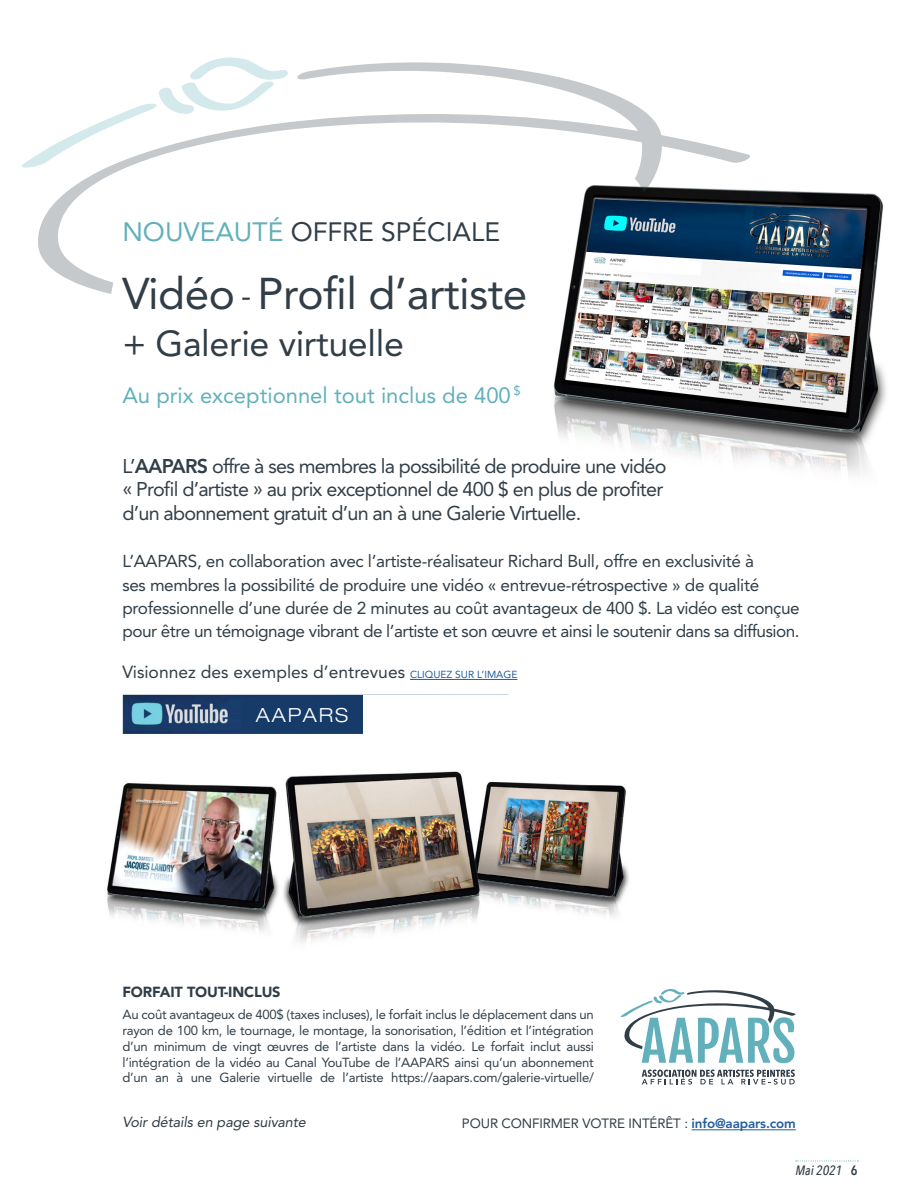
<style>
.page{position:relative;width:918px;height:1188px;background:#fff}
.page>*{position:absolute;margin:0;border:0;box-sizing:border-box;transform-origin:0 0}
.t1{font:44.1px "Avenir";letter-spacing:-.01em;color:#313e48}
.t2{font:35.85px "Avenir";letter-spacing:-.01em;color:#313e48}
.t3{font:26.4px "Avenir";color:#313e48}
.t4{font:22.05px "Avenir";color:#61b0bb}
.t5{font:19.8px/23.7px "Avenir";letter-spacing:-.04em;color:#313e48}
.t6{font:300 expanded 19.5px "Helvetica Neue LT Pro";letter-spacing:.1em;color:#fff}
.t7{font:17.4px "Avenir";color:#313e48}
.t8{font:17.1px/23.2px "Avenir";letter-spacing:-.02em;color:#313e48}
.t9{font:italic 14.55px "Avenir";letter-spacing:-.01em;color:#313e48}
.t10{font:900 14.55px "Avenir";letter-spacing:-.01em;color:#313e48}
.t11{font:italic 500 13.5px "Avenir Next Condensed";color:#313e48}
.t12{font:13.35px "Avenir";letter-spacing:-.01em;color:#313e48}
.t13{font:13.05px/15.8px "Avenir";letter-spacing:-.02em;color:#313e48;text-align:justify}
.s1{color:#61b0bb}
.s2{font-size:30.3px}
.s3{font-weight:800}
.s4{font-size:10.2px;color:#215e9e}
.s5{font-weight:800;color:#215e9e}
.s6{font-weight:600;font-style:normal}
</style>
<div class="page">
<svg style="left:796px;top:1161px;width:62px;height:1px"></svg>
<img style="left:553px;top:190px;width:333px;height:284px">
<svg style="left:620px;top:989px;width:176px;height:74px"></svg>
<svg style="left:642px;top:1070px;width:153px;height:15px"></svg>
<svg style="left:38px;top:62px;width:714px;height:232px"></svg>
<svg style="left:22px;top:57px;width:266px;height:111px"></svg>
<hr style="left:410px;top:679px;width:107px;height:1px;background:#215e9e">
<hr style="left:692px;top:1129px;width:104px;height:1px;background:#215e9e">
<img style="left:122px;top:694px;width:387px;height:40px">
<img style="left:106px;top:771px;width:523px;height:171px">
<div style="left:242px;top:698px;width:121px;height:35px;background:#173b69"></div>
<div style="left:363px;top:695px;width:174px;height:42px;background:#fff"></div>
<h3 class="t3" style="left:122px;top:216px;width:379px"><span class="s1">NOUVEAUTÉ</span> OFFRE SPÉCIALE</h3>
<h1 class="t1" style="left:122px;top:268px;width:406px">Vidéo <span class="s2">-</span> Profil d’artiste</h1>
<h2 class="t2" style="left:122px;top:322px;width:283px">+ Galerie virtuelle</h2>
<h3 class="t4" style="left:122px;top:382px;width:400px">Au prix exceptionnel tout inclus de 400 <sup>$</sup></h3>
<h3 class="t5" style="left:122px;top:454px;width:545px">L’<span class="s3">AAPARS</span> offre à ses membres la possibilité de produire une vidéo « Profil d’artiste » au prix exceptionnel de 400 $ en plus de profiter d’un abonnement gratuit d’un an à une Galerie Virtuelle.</h3>
<p class="t8" style="left:122px;top:550px;width:679px">L’AAPARS, en collaboration avec l’artiste-réalisateur Richard Bull, offre en exclusivité à<br>ses membres la possibilité de produire une vidéo « entrevue-rétrospective » de qualité professionnelle d’une durée de 2 minutes au coût avantageux de 400 $. La vidéo est conçue pour être un témoignage vibrant de l’artiste et son œuvre et ainsi le soutenir dans sa diffusion.</p>
<h3 class="t7" style="left:122px;top:662px;width:396px">Visionnez des exemples d’entrevues <span class="s4">CLIQUEZ SUR L’IMAGE</span></h3>
<h3 class="t6" style="left:256px;top:704px;width:94px">AAPARS</h3>
<p class="t10" style="left:122px;top:983px;width:160px">FORFAIT TOUT-INCLUS</p>
<p class="t13" style="left:122px;top:1007px;width:473px">Au coût avantageux de 400$ (taxes incluses), le forfait inclus le déplacement dans un rayon de 100 km, le tournage, le montage, la sonorisation, l’édition et l’intégration d’un minimum de vingt œuvres de l’artiste dans la vidéo. Le forfait inclut aussi l’intégration de la vidéo au Canal YouTube de l’AAPARS ainsi qu’un abonnement d’un an à une Galerie virtuelle de l’artiste https://aapars.com/galerie-virtuelle/</p>
<p class="t9" style="left:122px;top:1114px;width:185px">Voir détails en page suivante</p>
<p class="t12" style="left:462px;top:1116px;width:335px">POUR CONFIRMER VOTRE INTÉRÊT : <span class="s5">info@aapars.com</span></p>
<p class="t11" style="left:795px;top:1162px;width:64px">Mai 2021 <span class="s6">6</span></p>
</div>
